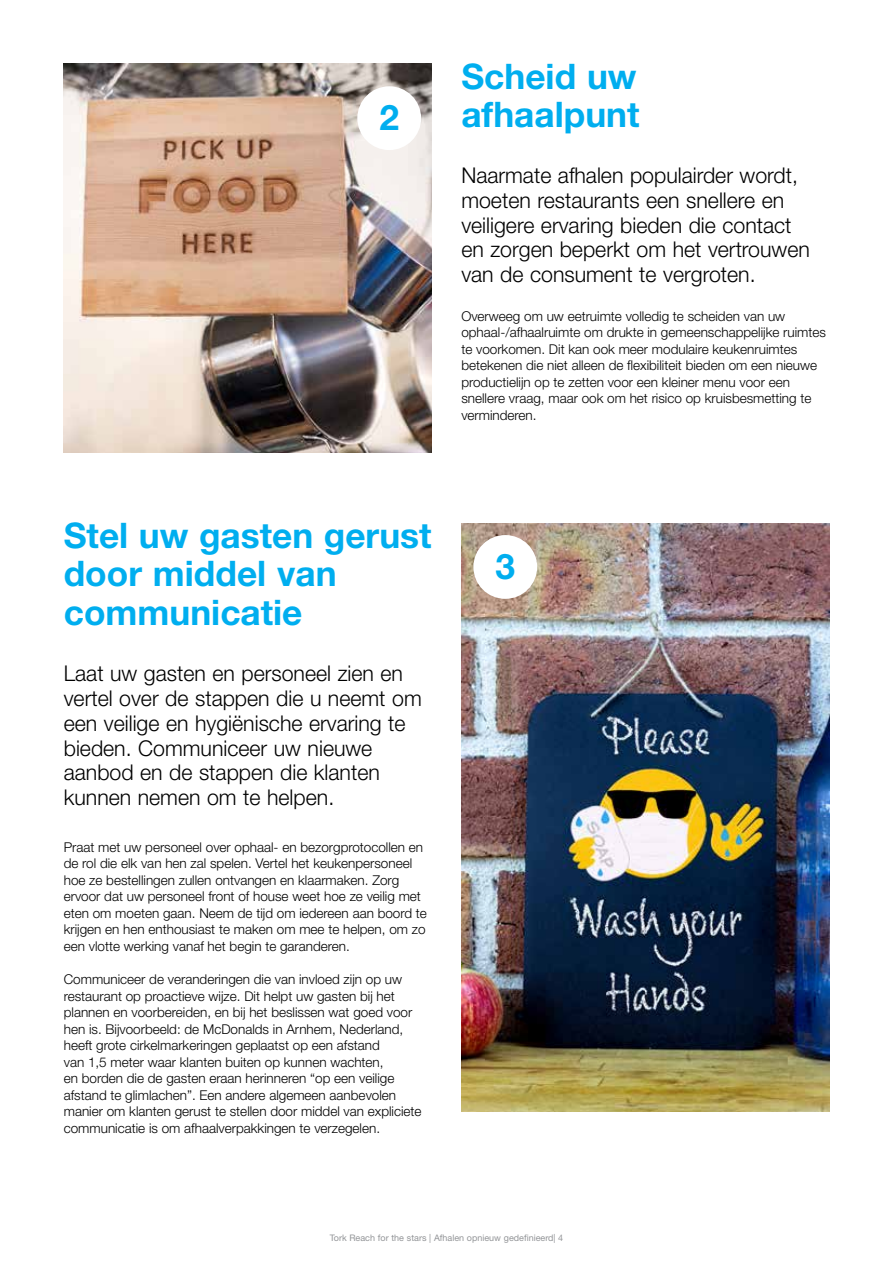
<style>
.page{position:relative;width:893px;height:1263px;background:#fff}
.page>*{position:absolute;margin:0;border:0;box-sizing:border-box;transform-origin:0 0}
.t1{font:700 35.25px/38.2px "Helvetica Neue LT Std";color:#00aeef}
.t2{font:300 21.75px/24.8px "Helvetica Neue LT Std";color:#000}
.t3{font:300 13.5px/16.5px "Helvetica Neue LT Std";color:#000}
.t4{font:9px "Helvetica Neue LT Std";color:#939598}
</style>
<div class="page">
<img style="left:64px;top:64px;width:368px;height:389px">
<img style="left:461px;top:523px;width:368px;height:588px">
<div style="left:357px;top:86px;width:64px;height:64px;background:#fff;border-radius:50%"></div>
<div style="left:473px;top:535px;width:64px;height:64px;background:#fff;border-radius:50%"></div>
<h1 class="t1" style="left:379px;top:98px;width:21px">2</h1>
<h1 class="t1" style="left:461px;top:56px;width:180px">Scheid uw afhaalpunt</h1>
<h2 class="t2" style="left:461px;top:163px;width:350px">Naarmate afhalen populairder wordt, moeten restaurants een snellere en veiligere ervaring bieden die contact en zorgen beperkt om het vertrouwen van de consument te vergroten.</h2>
<p class="t3" style="left:461px;top:307px;width:366px">Overweeg om uw eetruimte volledig te scheiden van uw ophaal-/afhaalruimte om drukte in gemeenschappelijke ruimtes te voorkomen. Dit kan ook meer modulaire keukenruimtes betekenen die niet alleen de flexibiliteit bieden om een nieuwe productielijn op te zetten voor een kleiner menu voor een snellere vraag, maar ook om het risico op kruisbesmetting te verminderen.</p>
<h1 class="t1" style="left:64px;top:516px;width:369px">Stel uw gasten gerust door middel van communicatie</h1>
<h2 class="t2" style="left:64px;top:661px;width:359px">Laat uw gasten en personeel zien en vertel over de stappen die u neemt om een veilige en hygiënische ervaring te bieden. Communiceer uw nieuwe aanbod en de stappen die klanten kunnen nemen om te helpen.</h2>
<p class="t3" style="left:64px;top:838px;width:365px">Praat met uw personeel over ophaal- en bezorgprotocollen en de rol die elk van hen zal spelen. Vertel het keukenpersoneel hoe ze bestellingen zullen ontvangen en klaarmaken. Zorg ervoor dat uw personeel front of house weet hoe ze veilig met eten om moeten gaan. Neem de tijd om iedereen aan boord te krijgen en hen enthousiast te maken om mee te helpen, om zo een vlotte werking vanaf het begin te garanderen.</p>
<p class="t3" style="left:64px;top:971px;width:359px">Communiceer de veranderingen die van invloed zijn op uw restaurant op proactieve wijze. Dit helpt uw gasten bij het plannen en voorbereiden, en bij het beslissen wat goed voor hen is. Bijvoorbeeld: de McDonalds in Arnhem, Nederland, heeft grote cirkelmarkeringen geplaatst op een afstand<br>van 1,5 meter waar klanten buiten op kunnen wachten,<br>en borden die de gasten eraan herinneren “op een veilige afstand te glimlachen”. Een andere algemeen aanbevolen manier om klanten gerust te stellen door middel van expliciete communicatie is om afhaalverpakkingen te verzegelen.</p>
<h1 class="t1" style="left:495px;top:546px;width:21px">3</h1>
<p class="t4" style="left:330px;top:1232px;width:235px">Tork Reach for the stars | Afhalen opnieuw gedefinieerd| 4</p>
</div>
